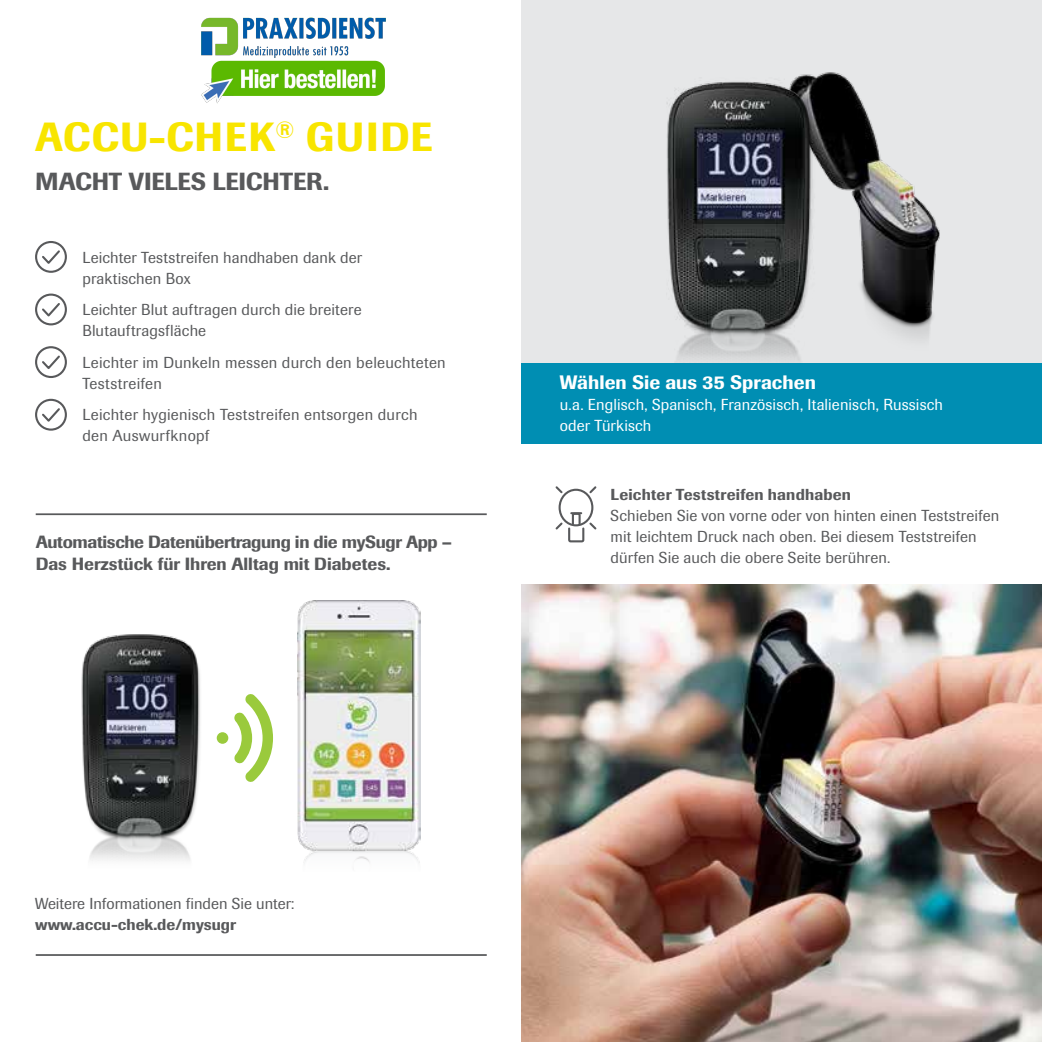
<style>
.page{position:relative;width:1042px;height:1042px;background:#fff}
.page>*{position:absolute;margin:0;border:0;box-sizing:border-box;transform-origin:0 0}
.t1{font:500 40.25px "Imago";letter-spacing:.03em;color:#f8e500}
.t2{font:500 24.5px "Berthold Imago BQ";letter-spacing:-.01em;color:#58595b}
.t3{font:500 19.25px "Imago";letter-spacing:.005em;color:#fff}
.t4{font:500 17.5px/22.8px "Imago";letter-spacing:-.02em;color:#58595b}
.t5{font:15.75px/21px "Imago";letter-spacing:.01em;color:#58595b}
.t6{font:15.75px/21px "Imago";letter-spacing:.01em;color:#fff}
.t7{font:500 15.75px "Imago";letter-spacing:.01em;color:#58595b}
</style>
<div class="page">
<img style="left:304px;top:853px;width:116px;height:10px">
<img style="left:298px;top:600px;width:122px;height:253px">
<div style="left:217px;top:732px;width:11px;height:12px;background:#9aca3c;border-radius:50%"></div>
<svg style="left:234px;top:694px;width:39px;height:88px"></svg>
<div style="left:521px;top:0;width:521px;height:421px;background:#e6e7e8"></div>
<img style="left:832px;top:72px;width:108px;height:267px">
<img style="left:667px;top:72px;width:165px;height:289px">
<img style="left:521px;top:585px;width:521px;height:457px">
<img style="left:81px;top:634px;width:119px;height:227px">
<div style="left:35px;top:241px;width:32px;height:32px;border:2px solid #58595b;border-radius:50%"></div>
<svg style="left:40px;top:248px;width:22px;height:18px"></svg>
<div style="left:35px;top:293px;width:32px;height:32px;border:2px solid #58595b;border-radius:50%"></div>
<svg style="left:42px;top:303px;width:18px;height:14px"></svg>
<div style="left:35px;top:346px;width:32px;height:32px;border:2px solid #58595b;border-radius:50%"></div>
<svg style="left:40px;top:355px;width:22px;height:16px"></svg>
<div style="left:35px;top:399px;width:32px;height:32px;border:2px solid #58595b;border-radius:50%"></div>
<svg style="left:40px;top:408px;width:22px;height:16px"></svg>
<div style="left:521px;top:363px;width:521px;height:81px;background:#008eb3"></div>
<div style="left:558px;top:489px;width:35px;height:37px;border:2px solid #58595b;border-radius:50%"></div>
<svg style="left:555px;top:486px;width:9px;height:9px"></svg>
<svg style="left:587px;top:486px;width:10px;height:9px"></svg>
<svg style="left:555px;top:512px;width:42px;height:31px"></svg>
<hr style="left:36px;top:513px;width:451px;height:2px;background:#58595b">
<hr style="left:36px;top:954px;width:451px;height:2px;background:#58595b">
<img style="left:201px;top:17px;width:185px;height:87px">
<h1 class="t1" style="left:35px;top:113px;width:399px">ACCU-CHEK<sup>®</sup> GUIDE</h1>
<h2 class="t2" style="left:35px;top:166px;width:295px">MACHT VIELES LEICHTER.</h2>
<p class="t5" style="left:82px;top:247px;width:281px">Leichter Teststreifen handhaben dank der praktischen Box</p>
<p class="t5" style="left:82px;top:299px;width:281px">Leichter Blut auftragen durch die breitere<br>Blutauftragsfläche</p>
<p class="t5" style="left:82px;top:352px;width:365px">Leichter im Dunkeln messen durch den beleuchteten<br>Teststreifen</p>
<p class="t5" style="left:82px;top:404px;width:337px">Leichter hygienisch Teststreifen entsorgen durch den Auswurfknopf</p>
<p class="t4" style="left:36px;top:530px;width:418px">Automatische Datenübertragung in die mySugr App –<br>Das Herzstück für Ihren Alltag mit Diabetes.</p>
<p class="t3" style="left:560px;top:371px;width:258px">Wählen Sie aus 35 Sprachen</p>
<p class="t6" style="left:560px;top:394px;width:385px">u.a. Englisch, Spanisch, Französisch, Italienisch, Russisch oder Türkisch</p>
<p class="t7" style="left:610px;top:484px;width:242px">Leichter Teststreifen handhaben</p>
<p class="t5" style="left:610px;top:505px;width:390px">Schieben Sie von vorne oder von hinten einen Teststreifen mit leichtem Druck nach oben. Bei diesem Teststreifen dürfen Sie auch die obere Seite berühren.</p>
<p class="t5" style="left:35px;top:893px;width:261px">Weitere Informationen finden Sie unter:</p>
<p class="t7" style="left:35px;top:915px;width:202px">www.accu-chek.de/mysugr</p>
</div>
